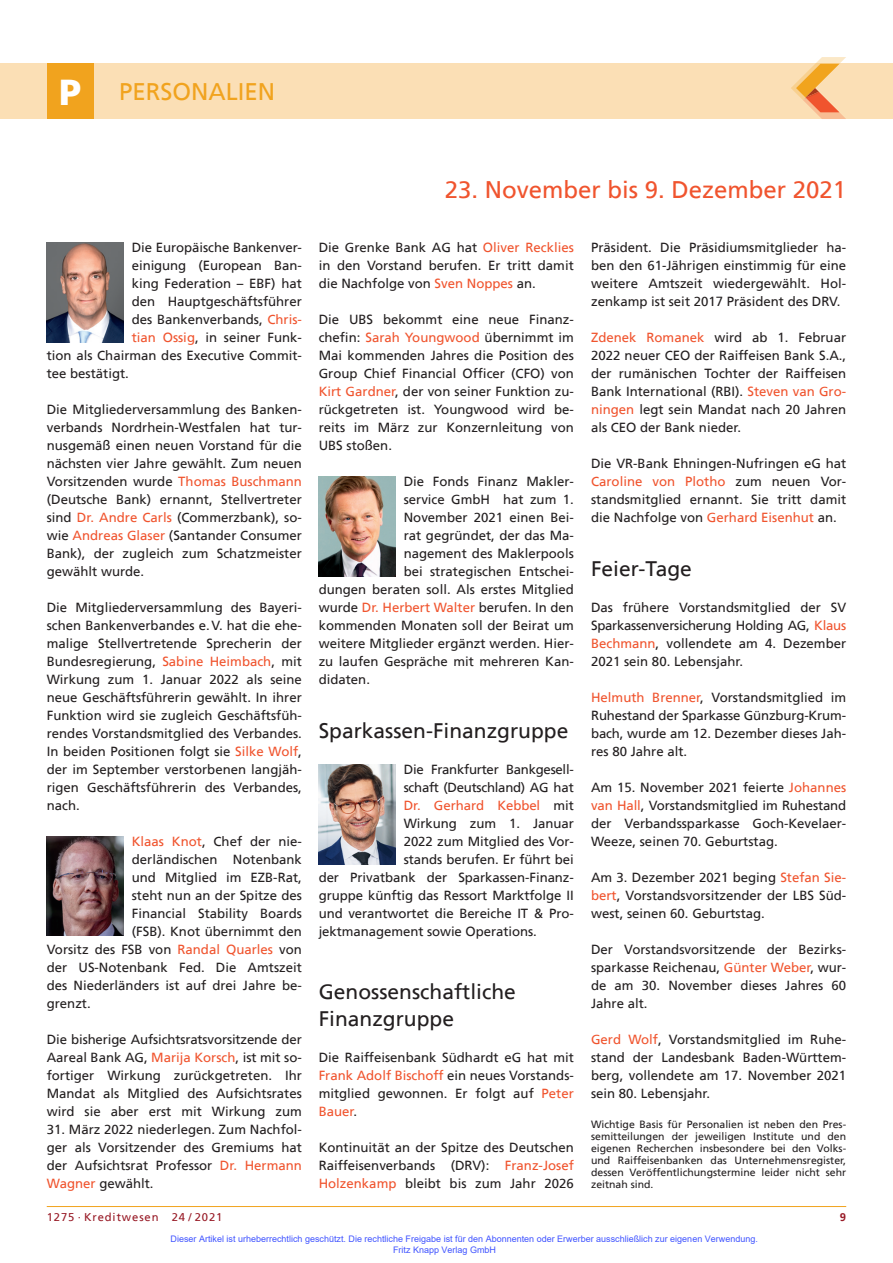
<style>
.page{position:relative;width:893px;height:1263px;background:#fff}
.page>*{position:absolute;margin:0;border:0;box-sizing:border-box;transform-origin:0 0}
.t1{font:24px "Frutiger";color:#f0542e}
.t2{font:24px "Frutiger";color:#f1a31e}
.t3{font:21px/27px "Frutiger";color:#231f20}
.t4{font:13.2px/18px "Frutiger";color:#231f20;text-align:justify}
.t5{font:13.2px "Frutiger";letter-spacing:-.02em;color:#231f20}
.t6{font:13.2px "Frutiger";letter-spacing:-.005em;color:#f0542e}
.t7{font:11.25px "Frutiger";letter-spacing:.08em;color:#981a26}
.t8{font:700 11.25px "Frutiger";color:#981a26}
.t9{font:10.5px/12px "Frutiger";color:#231f20;text-align:justify}
.t10{font:9px/10.8px "Arial";color:#4054ff}
.s1{font-weight:900;font-size:36px;color:#fff}
.s2{color:#f0542e}
.s3{color:#231f20}
</style>
<div class="page">
<div style="left:0;top:64px;width:893px;height:55px;background:#fbdfb5"></div>
<svg style="left:791px;top:57px;width:55px;height:62px"></svg>
<hr style="left:47px;top:1206px;width:799px;height:1px;background:#f1a31e">
<div style="left:47px;top:64px;width:47px;height:55px;background:#f1a31e"></div>
<img style="left:47px;top:242px;width:76px;height:100px">
<img style="left:47px;top:836px;width:76px;height:100px">
<img style="left:319px;top:476px;width:76px;height:100px">
<img style="left:319px;top:764px;width:76px;height:100px">
<h1 class="t2" style="left:59px;top:81px;width:217px"><span class="s1">P</span> PERSONALIEN</h1>
<h1 class="t1" style="left:445px;top:179px;width:403px">23. November bis 9. Dezember 2021</h1>
<p class="t4" style="left:132px;top:239px;width:172px">Die Europäische Bankenver-</p>
<p class="t4" style="left:132px;top:257px;width:172px">einigung (European Ban-</p>
<p class="t4" style="left:132px;top:275px;width:172px">king Federation – EBF) hat</p>
<p class="t4" style="left:132px;top:293px;width:172px">den Hauptgeschäftsführer</p>
<p class="t4" style="left:132px;top:311px;width:172px">des Bankenverbands, <span class="s2">Chris-</span></p>
<p class="t4" style="left:132px;top:329px;width:171px"><span class="s2">tian Ossig</span>, in seiner Funk-</p>
<p class="t4" style="left:47px;top:347px;width:257px">tion als Chairman des Executive Commit-</p>
<p class="t4" style="left:47px;top:365px;width:84px">tee bestätigt.</p>
<p class="t4" style="left:47px;top:401px;width:257px">Die Mitgliederversammlung des Banken&shy;verbands Nordrhein-Westfalen hat tur&shy;nusgemäß einen neuen Vorstand für die nächsten vier Jahre gewählt. Zum neuen Vorsitzenden wurde <span class="s2">Thomas Buschmann </span>(Deutsche Bank) ernannt, Stellvertreter sind <span class="s2">Dr. Andre Carls</span> (Commerzbank), so&shy;wie <span class="s2">Andreas Glaser</span> (Santander Consumer Bank), der zugleich zum Schatzmeister gewählt wurde.</p>
<p class="t4" style="left:47px;top:599px;width:257px">Die Mitgliederversammlung des Bayeri&shy;schen Bankenverbandes e.V. hat die ehe&shy;malige Stellvertretende Sprecherin der Bundesregierung, <span class="s2">Sabine Heimbach</span>, mit Wirkung zum 1. Januar 2022 als seine neue Geschäftsführerin gewählt. In ihrer Funktion wird sie zugleich Geschäftsfüh&shy;rendes Vorstandsmitglied des Verbandes.<br>In beiden Positionen folgt sie <span class="s2">Silke Wolf</span>, der im September verstorbenen langjäh&shy;rigen Geschäftsführerin des Verbandes, nach.</p>
<p class="t4" style="left:132px;top:833px;width:172px"><span class="s2">Klaas Knot</span>, Chef der nie-</p>
<p class="t4" style="left:132px;top:851px;width:172px">derländischen Notenbank</p>
<p class="t4" style="left:132px;top:869px;width:172px">und Mitglied im EZB-Rat,</p>
<p class="t4" style="left:132px;top:887px;width:172px">steht nun an der Spitze des</p>
<p class="t4" style="left:132px;top:905px;width:172px">Financial Stability Boards</p>
<p class="t4" style="left:132px;top:923px;width:172px">(FSB). Knot übernimmt den</p>
<p class="t4" style="left:47px;top:941px;width:257px">Vorsitz des FSB von <span class="s2">Randal Quarles</span> von</p>
<p class="t4" style="left:47px;top:959px;width:257px">der US-Notenbank Fed. Die Amtszeit</p>
<p class="t4" style="left:47px;top:977px;width:257px">des Niederländers ist auf drei Jahre be-</p>
<p class="t4" style="left:47px;top:995px;width:46px">grenzt.</p>
<p class="t4" style="left:47px;top:1031px;width:257px">Die bisherige Aufsichtsratsvorsitzende der Aareal Bank AG, <span class="s2">Marija Korsch</span>, ist mit so&shy;fortiger Wirkung zurückgetreten. Ihr Mandat als Mitglied des Aufsichtsrates wird sie aber erst mit Wirkung zum</p>
<p class="t4" style="left:47px;top:1121px;width:257px">31. März 2022 niederlegen. Zum Nachfol&shy;ger als Vorsitzender des Gremiums hat der Aufsichtsrat Professor <span class="s2">Dr. Hermann Wagner</span> gewählt.</p>
<p class="t4" style="left:319px;top:239px;width:257px">Die Grenke Bank AG hat <span class="s2">Oliver Recklies </span>in den Vorstand berufen. Er tritt damit die Nachfolge von <span class="s2">Sven Noppes</span> an.</p>
<p class="t4" style="left:319px;top:311px;width:257px">Die UBS bekommt eine neue Finanz&shy;chefin: <span class="s2">Sarah Youngwood</span> übernimmt im Mai kommenden Jahres die Position des Group Chief Financial Officer (CFO) von <span class="s2">Kirt Gardner</span>, der von seiner Funktion zu&shy;rückgetreten ist. Youngwood wird be&shy;reits im März zur Konzernleitung von UBS stoßen.</p>
<p class="t4" style="left:404px;top:473px;width:172px">Die Fonds Finanz Makler-</p>
<p class="t4" style="left:404px;top:491px;width:172px">service GmbH hat zum 1.</p>
<p class="t4" style="left:404px;top:509px;width:172px">November 2021 einen Bei-</p>
<p class="t4" style="left:404px;top:527px;width:172px">rat gegründet, der das Ma-</p>
<p class="t4" style="left:404px;top:545px;width:172px">nagement des Maklerpools</p>
<p class="t4" style="left:404px;top:563px;width:172px">bei strategischen Entschei-</p>
<p class="t4" style="left:319px;top:581px;width:257px">dungen beraten soll. Als erstes Mitglied</p>
<p class="t4" style="left:319px;top:599px;width:257px">wurde <span class="s2">Dr. Herbert Walter</span> berufen. In den</p>
<p class="t4" style="left:319px;top:617px;width:257px">kommenden Monaten soll der Beirat um</p>
<p class="t4" style="left:319px;top:635px;width:257px">weitere Mitglieder ergänzt werden. Hier-</p>
<p class="t4" style="left:319px;top:653px;width:257px">zu laufen Gespräche mit mehreren Kan-</p>
<p class="t4" style="left:319px;top:671px;width:53px">didaten.</p>
<h2 class="t3" style="left:319px;top:718px;width:251px">Sparkassen-Finanzgruppe</h2>
<p class="t5" style="left:404px;top:763px;width:172px">Die Frankfurter Bankgesell-</p>
<p class="t5" style="left:404px;top:781px;width:172px">schaft (Deutschland) AG hat</p>
<p class="t6" style="left:404px;top:799px;width:172px">Dr. Gerhard Kebbel <span class="s3">mit</span></p>
<p class="t4" style="left:404px;top:815px;width:172px">Wirkung zum 1. Januar</p>
<p class="t4" style="left:404px;top:833px;width:172px">2022 zum Mitglied des Vor-</p>
<p class="t4" style="left:404px;top:851px;width:172px">stands berufen. Er führt bei</p>
<p class="t4" style="left:319px;top:869px;width:257px">der Privatbank der Sparkassen-Finanz-</p>
<p class="t4" style="left:319px;top:887px;width:257px">gruppe künftig das Ressort Marktfolge II</p>
<p class="t4" style="left:319px;top:905px;width:257px">und verantwortet die Bereiche IT &amp; Pro-</p>
<p class="t4" style="left:319px;top:923px;width:220px">jektmanagement sowie Operations.</p>
<h2 class="t3" style="left:319px;top:979px;width:199px">Genossenschaftliche<br>Finanzgruppe</h2>
<p class="t4" style="left:319px;top:1049px;width:257px">Die Raiffeisenbank Südhardt eG hat mit <span class="s2">Frank Adolf Bischoff</span> ein neues Vorstands&shy;mitglied gewonnen. Er folgt auf <span class="s2">Peter Bauer</span>.</p>
<p class="t4" style="left:319px;top:1139px;width:257px">Kontinuität an der Spitze des Deutschen Raiffeisenverbands (DRV): <span class="s2">Franz-Josef Holzenkamp</span> bleibt bis zum Jahr 2026</p>
<p class="t4" style="left:591px;top:239px;width:257px">Präsident. Die Präsidiumsmitglieder ha&shy;ben den 61-Jährigen einstimmig für eine weitere Amtszeit wiedergewählt. Hol&shy;zenkamp ist seit 2017 Präsident des DRV.</p>
<p class="t4" style="left:591px;top:329px;width:257px"><span class="s2">Zdenek Romanek</span> wird ab 1. Februar 2022 neuer CEO der Raiffeisen Bank S.A., der rumänischen Tochter der Raiffeisen Bank International (RBI). <span class="s2">Steven van Gro&shy;ningen</span> legt sein Mandat nach 20 Jahren als CEO der Bank nieder.</p>
<p class="t4" style="left:591px;top:455px;width:257px">Die VR-Bank Ehningen-Nufringen eG hat <span class="s2">Caroline von Plotho</span> zum neuen Vor&shy;standsmitglied ernannt. Sie tritt damit die Nachfolge von <span class="s2">Gerhard Eisenhut</span> an.</p>
<h2 class="t3" style="left:591px;top:556px;width:102px">Feier-Tage</h2>
<p class="t4" style="left:591px;top:599px;width:257px">Das frühere Vorstandsmitglied der SV Sparkassenversicherung Holding AG, <span class="s2">Klaus Bechmann</span>, vollendete am 4. Dezember 2021 sein 80. Lebensjahr.</p>
<p class="t4" style="left:591px;top:689px;width:257px"><span class="s2">Helmuth Brenner</span>, Vorstandsmitglied im Ruhestand der Sparkasse Günzburg-Krum&shy;bach, wurde am 12. Dezember dieses Jah&shy;res 80 Jahre alt.</p>
<p class="t4" style="left:591px;top:779px;width:257px">Am 15. November 2021 feierte <span class="s2">Johannes van Hall</span>, Vorstandsmitglied im Ruhestand der Verbandssparkasse Goch-Kevelaer-Weeze, seinen 70. Geburtstag.</p>
<p class="t4" style="left:591px;top:869px;width:257px">Am 3. Dezember 2021 beging <span class="s2">Stefan Sie&shy;bert</span>, Vorstandsvorsitzender der LBS Süd&shy;west, seinen 60. Geburtstag.</p>
<p class="t4" style="left:591px;top:941px;width:257px">Der Vorstandsvorsitzende der Bezirks&shy;sparkasse Reichenau, <span class="s2">Günter Weber</span>, wur&shy;de am 30. November dieses Jahres 60<br>Jahre alt.</p>
<p class="t4" style="left:591px;top:1031px;width:257px"><span class="s2">Gerd Wolf</span>, Vorstandsmitglied im Ruhe&shy;stand der Landesbank Baden-Württem&shy;berg, vollendete am 17. November 2021 sein 80. Lebensjahr.</p>
<p class="t9" style="left:591px;top:1119px;width:257px">Wichtige Basis für Personalien ist neben den Pres&shy;semitteilungen der jeweiligen Institute und den eigenen Recherchen insbesondere bei den Volks&shy;und Raiffeisenbanken das Unternehmensregister, dessen Veröffentlichungstermine leider nicht sehr zeitnah sind.</p>
<p class="t7" style="left:47px;top:1211px;width:177px">1275 · Kreditwesen 24 / 2021</p>
<p class="t8" style="left:840px;top:1211px;width:8px">9</p>
<p class="t10" style="left:393px;top:1233px;width:366px;text-indent:-223px">Dieser Artikel ist urheberrechtlich geschützt. Die rechtliche Freigabe ist für den Abonnenten oder Erwerber ausschließlich zur eigenen Verwendung.<br>Fritz Knapp Verlag GmbH</p>
</div>
